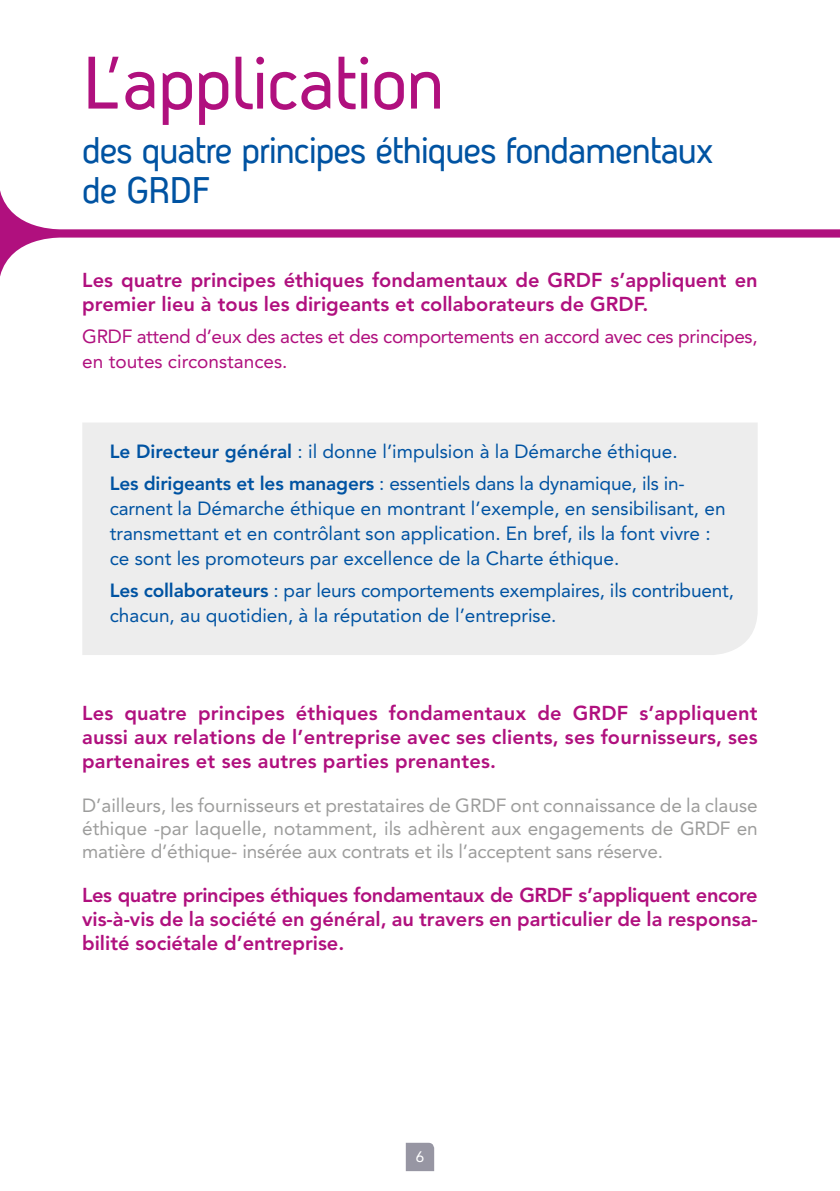
<style>
.page{position:relative;width:840px;height:1191px;background:#fff}
.page>*{position:absolute;margin:0;border:0;box-sizing:border-box;transform-origin:0 0}
.t1{font:72px "Antagometrica BT";letter-spacing:-.01em;color:#b0107e}
.t2{font:36px/40px "Antagometrica BT";letter-spacing:-.025em;color:#0053a2}
.t3{font:800 20px/24px "Avenir LT Std";color:#b0107e;text-align:justify}
.t4{font:19px/25px "Avenir LT Std";color:#0053a2}
.t5{font:19px/23px "Avenir LT Std";letter-spacing:-.01em;color:#9d9d9c;text-align:justify}
.t6{font:19px/25px "Avenir LT Std";letter-spacing:-.02em;color:#b0107e}
.t7{font:15.2px "Avenir LT Std";color:#fff}
.s1{font-weight:800}
</style>
<div class="page">
<svg style="left:405px;top:1142px;width:29px;height:29px"></svg>
<svg style="left:0;top:190px;width:839px;height:87px"></svg>
<div style="left:82px;top:423px;width:675px;height:232px;background:#ededed"></div>
<h1 class="t1" style="left:82px;top:40px;width:363px">L’application</h1>
<h2 class="t2" style="left:82px;top:130px;width:632px">des quatre principes éthiques fondamentaux de GRDF</h2>
<p class="t3" style="left:82px;top:268px;width:676px">Les quatre principes éthiques fondamentaux de GRDF s’appliquent en premier lieu à tous les dirigeants et collaborateurs de GRDF.</p>
<p class="t6" style="left:82px;top:324px;width:676px">GRDF attend d’eux des actes et des comportements en accord avec ces principes, en toutes circonstances.</p>
<p class="t4" style="left:110px;top:436px;width:576px;line-height:32px"><span class="s1">Le Directeur général</span> : il donne l’impulsion à la Démarche éthique.<br><span class="s1">Les dirigeants et les managers</span> : essentiels dans la dynamique, ils in-</p>
<p class="t4" style="left:110px;top:496px;width:617px">carnent la Démarche éthique en montrant l’exemple, en sensibilisant, en transmettant et en contrôlant son application. En bref, ils la font vivre : ce sont les promoteurs par excellence de la Charte éthique.</p>
<p class="t4" style="left:110px;top:578px;width:625px"><span class="s1">Les collaborateurs</span> : par leurs comportements exemplaires, ils contribuent, chacun, au quotidien, à la réputation de l’entreprise.</p>
<p class="t3" style="left:82px;top:701px;width:676px">Les quatre principes éthiques fondamentaux de GRDF s’appliquent aussi aux relations de l’entreprise avec ses clients, ses fournisseurs, ses partenaires et ses autres parties prenantes.</p>
<p class="t5" style="left:82px;top:794px;width:676px">D’ailleurs, les fournisseurs et prestataires de GRDF ont connaissance de la clause éthique -par laquelle, notamment, ils adhèrent aux engagements de GRDF en matière d’éthique- insérée aux contrats et ils l’acceptent sans réserve.</p>
<p class="t3" style="left:82px;top:883px;width:676px">Les quatre principes éthiques fondamentaux de GRDF s’appliquent encore vis-à-vis de la société en général, au travers en particulier de la responsa&shy;bilité sociétale d’entreprise.</p>
<p class="t7" style="left:415px;top:1147px;width:10px">6</p>
</div>
